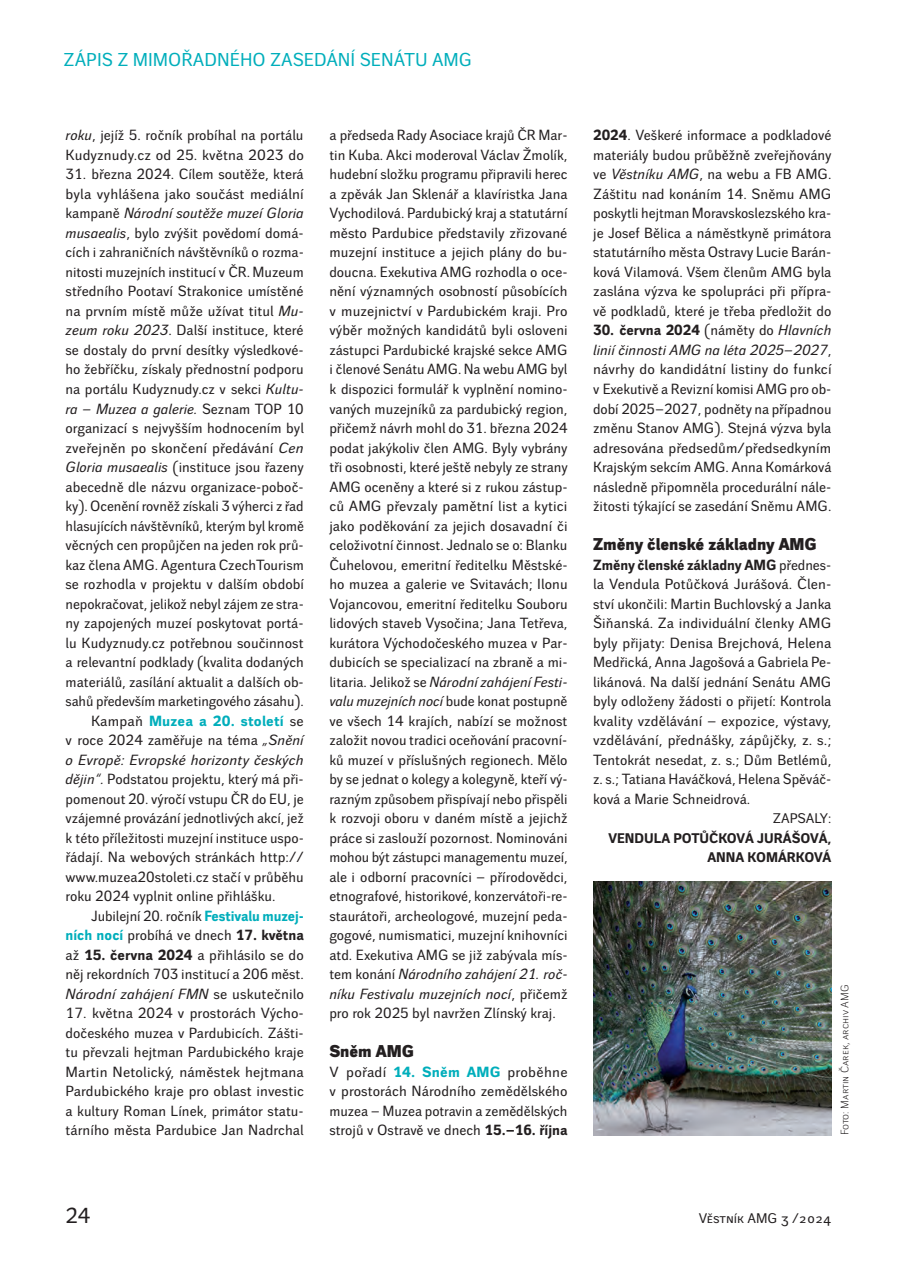
<style>
.page{position:relative;width:897px;height:1267px;background:#fff}
.page>*{position:absolute;margin:0;border:0;box-sizing:border-box;transform-origin:0 0}
.t1{font:21px "Walbaum Grotesk Text";color:#231f20}
.t2{font:18px "Walbaum Grotesk Text";color:#00aebb}
.t3{font:900 16.5px "Walbaum Grotesk";color:#231f20}
.t4{font:14.25px/19.5px "Walbaum Grotesk Text";color:#231f20;text-align:justify}
.t5{font:italic 14.25px "Walbaum Grotesk Text";letter-spacing:.005em;color:#231f20}
.t6{font:700 14.25px "Walbaum Grotesk Text";letter-spacing:.015em;color:#00aebb}
.t7{font:700 13.5px/19.5px "Walbaum Grotesk Text";color:#231f20;text-align:right}
.t8{font:13.5px "Walbaum Grotesk Text";color:#231f20}
.t9{font:10.5px "Walbaum Grotesk";color:#231f20}
.s1{font-style:italic}
.s2{font-weight:400;color:#231f20}
.s3{font-weight:700;color:#00aebb}
.s4{font-weight:700}
.s5{font-style:normal}
</style>
<div class="page">
<img style="left:593px;top:881px;width:238px;height:254px">
<p class="t2" style="left:64px;top:49px;width:410px">zápis z m imořadného zasedání senátu AMG</p>
<p class="t4" style="left:66px;top:126px;width:240px"><span class="s1">roku</span>, jejíž 5. ročník probíhal na portálu<br>Kudyznudy.cz od 25. května 2023 do</p>
<p class="t4" style="left:66px;top:165px;width:240px">31. března 2024. Cílem soutěže, která byla vyhlášena jako součást mediální kampaně <span class="s1">Národní soutěže muzeí Gloria musaealis</span>, bylo zvýšit povědomí domá&shy;cích i zahraničních návštěvníků o rozma&shy;nitosti muzejních institucí v ČR. Muzeum středního Pootaví Strakonice umístěné na prvním místě může užívat titul <span class="s1">Mu&shy;zeum roku 2023</span>. Další instituce, které se dostaly do první desítky výsledkové&shy;ho žebříčku, získaly přednostní podporu na portálu Kudyznudy.cz v sekci <span class="s1">Kultu&shy;ra – Muzea a galerie.</span> Seznam TOP</p>
<p class="t4" style="left:287px;top:399px;width:19px">10</p>
<p class="t4" style="left:66px;top:419px;width:240px">organizací s nejvyšším hodnocením byl</p>
<p class="t4" style="left:66px;top:438px;width:239px">zveřejněn po skončení předávání <span class="s1">Cen</span></p>
<p class="t4" style="left:66px;top:458px;width:240px"><span class="s1">Gloria musaealis</span> (instituce jsou řazeny</p>
<p class="t4" style="left:66px;top:477px;width:239px">abecedně dle názvu organizace-poboč-</p>
<p class="t4" style="left:66px;top:497px;width:239px">ky). Ocenění rovněž získali 3 výherci z řad</p>
<p class="t4" style="left:66px;top:516px;width:240px">hlasujících návštěvníků, kterým byl kromě</p>
<p class="t4" style="left:66px;top:536px;width:240px">věcných cen propůjčen na jeden rok prů-</p>
<p class="t4" style="left:66px;top:555px;width:240px">kaz člena AMG. Agentura CzechTourism</p>
<p class="t4" style="left:66px;top:575px;width:240px">se rozhodla v projektu v dalším období</p>
<p class="t4" style="left:66px;top:594px;width:240px">nepokračovat, jelikož nebyl zájem ze stra-</p>
<p class="t4" style="left:66px;top:614px;width:239px">ny zapojených muzeí poskytovat portá-</p>
<p class="t4" style="left:66px;top:633px;width:239px">lu Kudyznudy.cz potřebnou součinnost</p>
<p class="t4" style="left:66px;top:653px;width:240px">a relevantní podklady (kvalita dodaných</p>
<p class="t4" style="left:66px;top:672px;width:240px">materiálů, zasílání aktualit a dalších ob-</p>
<p class="t4" style="left:66px;top:692px;width:239px">sahů především marketingového zásahu).</p>
<p class="t6" style="left:91px;top:712px;width:214px"><span class="s2">Kampaň</span> Muzea a 20. století <span class="s2">se</span></p>
<p class="t4" style="left:66px;top:731px;width:239px">v roce 2024 zaměřuje na téma <span class="s1">„Snění</span></p>
<p class="t5" style="left:66px;top:751px;width:240px">o Evropě: Evropské horizonty českých</p>
<p class="t4" style="left:66px;top:770px;width:240px"><span class="s1">dějin“.</span> Podstatou projektu, který má při-</p>
<p class="t4" style="left:66px;top:789px;width:240px">pomenout 20. výročí vstupu ČR do EU, je</p>
<p class="t4" style="left:66px;top:809px;width:240px">vzájemné provázání jednotlivých akcí, jež</p>
<p class="t4" style="left:66px;top:828px;width:240px">k této příležitosti muzejní instituce uspo-</p>
<p class="t4" style="left:66px;top:848px;width:239px">řádají. N a webových stránkách http://</p>
<p class="t4" style="left:66px;top:867px;width:240px">www.muzea20stoleti.cz stačí v průběhu</p>
<p class="t4" style="left:66px;top:887px;width:211px">roku 2024 vyplnit online přihlášku.</p>
<p class="t4" style="left:91px;top:906px;width:214px">Jubilejní 20. ročník <span class="s3">Festivalu muzej-</span></p>
<p class="t4" style="left:66px;top:926px;width:240px"><span class="s3">ních nocí</span> probíhá ve dnech <span class="s4">17. května</span></p>
<p class="t4" style="left:66px;top:945px;width:240px">až <span class="s4">15. června 2024</span> a přihlásilo se do</p>
<p class="t4" style="left:66px;top:965px;width:240px">něj rekordních 703 institucí a 206 měst.</p>
<p class="t5" style="left:66px;top:985px;width:240px">Národní zahájení FMN <span class="s5">se uskutečnilo</span></p>
<p class="t4" style="left:66px;top:1004px;width:240px">17. května 2024 v prostorách Výcho&shy;dočeského muzea v Pardubicích. Zášti&shy;tu převzali hejtman Pardubického kraje Martin Netolický, náměstek hejtmana Pardubického kraje pro oblast investic a kultury Roman Línek, primátor statu&shy;tárního města Pardubice Jan N adrchal</p>
<p class="t4" style="left:329px;top:126px;width:240px">a předseda Rady Asociace krajů ČR Mar&shy;tin Kuba. Akci moderoval Václav Žmolík, hudební složku programu připravili herec a zpěvák Jan Sklenář a klavíristka Jana Vychodilová. Pardubický kraj a statutární město Pardubice představily zřizované muzejní instituce a jejich plány do bu&shy;doucna. Exekutiva AMG rozhodla o oce&shy;nění významných osobností působících v muzejnictví v Pardubickém kraji. Pro výběr možných kandidátů byli osloveni zástupci Pardubické krajské sekce AMG i členové Senátu AMG. Na webu AMG byl k dispozici formulář k vyplnění nomino&shy;vaných muzejníků za pardubický region, přičemž návrh mohl do 31. března 2024 podat jakýkoliv člen AMG. Byly vybrány tři osobnosti, které ještě nebyly ze strany AMG oceněny a které si z rukou zástup&shy;ců AMG převzaly pamětní list a kytici jako poděkování za jejich dosavadní či celoživotní činnost. Jednalo se o: Blanku Čuhelovou, emeritní ředitelku Městské&shy;ho muzea a galerie ve Svitavách; I lonu Vojancovou, emeritní ředitelku Souboru lidových staveb Vysočina; Jana Tetřeva, kurátora Východočeského muzea v Par&shy;dubicích se specializací na zbraně a mi&shy;litaria. Jelikož se <span class="s1">Národní zahájení Festi&shy;valu muzejních nocí</span> bude konat postupně ve všech 14 krajích, nabízí se možnost založit novou tradici oceňování pracovní&shy;ků muzeí v příslušných regionech. Mělo by se jednat o kolegy a kolegyně, kteří vý&shy;razným způsobem přispívají nebo přispěli k rozvoji oboru v daném místě a jejichž práce si zaslouží pozornost. N ominováni mohou být zástupci managementu muzeí, ale i odborní pracovníci – přírodovědci, etnografové, historikové, konzervátoři-re&shy;staurátoři, archeologové, muzejní peda&shy;gogové, numismatici, muzejní knihovníci atd. Exekutiva AMG se již zabývala mís&shy;tem konání <span class="s1">Národního zahájení 21. roč&shy;níku Festivalu muzejních nocí</span>, přičemž pro rok 2025 byl navržen Zlínský kraj.</p>
<p class="t3" style="left:329px;top:1041px;width:86px">Sněm AMG</p>
<p class="t4" style="left:329px;top:1062px;width:240px">V pořadí <span class="s3">14. Sněm AMG</span> proběhne v prostorách Národního zemědělského muzea – Muzea potravin a zemědělských strojů v Ostravě ve dnech <span class="s4">15.–16. října</span></p>
<p class="t4" style="left:593px;top:126px;width:240px"><span class="s4">2024</span>. Veškeré informace a podkladové materiály budou průběžně zveřejňovány ve <span class="s1">Věstníku AMG</span>, na webu a FB AMG.<br>Záštitu nad konáním 14. Sněmu AMG poskytli hejtman Moravskoslezského kra&shy;je Josef Bělica a náměstkyně primátora statutárního města Ostravy Lucie Barán&shy;ková Vilamová. Všem členům AMG byla zaslána výzva ke spolupráci při přípra&shy;vě podkladů, které je třeba předložit do</p>
<p class="t4" style="left:593px;top:321px;width:240px"><span class="s4">30. června 2024</span> (náměty do <span class="s1">Hlavních linií činnosti AMG na léta 2025–2027</span>, návrhy do kandidátní listiny do funkcí v Exekutivě a Revizní komisi AMG pro ob&shy;dobí 2025–2027, podněty na případnou změnu Stanov AMG). Stejná výzva byla adresována předsedům/předsedkyním Krajským sekcím AMG. Anna Komárková následně připomněla procedurální nále&shy;žitosti týkající se zasedání Sněmu AMG.</p>
<p class="t3" style="left:593px;top:534px;width:225px">Změny členské základny AMG</p>
<p class="t4" style="left:593px;top:555px;width:240px"><span class="s4">Změny členské základny AMG</span> přednes&shy;la Vendula Potůčková Jurášová. Člen&shy;ství ukončili: Martin Buchlovský a Janka Šiňanská. Za individuální členky AMG byly přijaty: Denisa Brejchová, Helena Medřická, Anna Jagošová a Gabriela Pe&shy;likánová. N a další jednání Senátu AMG byly odloženy žádosti o přijetí: Kontrola kvality vzdělávání – expozice, výstavy, vzdělávání, přednášky, zápůjčky, z. s.; Tentokrát nesedat, z. s.; Dům Betlémů, z. s.; Tatiana Haváčková, Helena Spěváč&shy;ková a Marie Schneidrová.</p>
<p class="t8" style="left:772px;top:810px;width:60px">Za psaly:</p>
<p class="t7" style="left:608px;top:828px;width:36px">Vendul</p>
<p class="t7" style="left:661px;top:828px;width:171px">a Pot ůč ková Jurášová,<br>Anna Komárková</p>
<p class="t9" style="left:838px;top:1135px;width:152px;rotate:-90deg">Foto: Martin Čarek, archiv AM G</p>
<h1 class="t1" style="left:66px;top:1203px;width:26px">24</h1>
<p class="t8" style="left:698px;top:1210px;width:134px">Věstník AMG 3 /2024</p>
</div>
